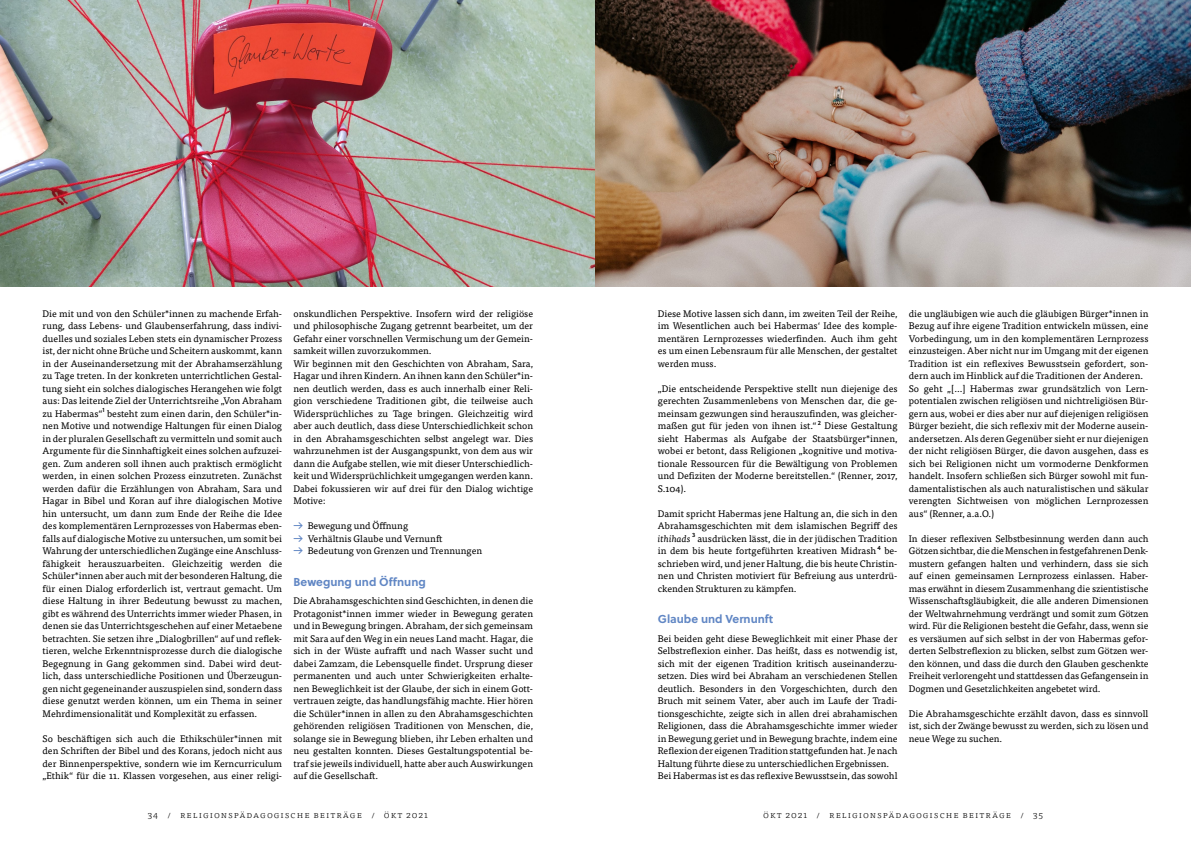
<style>
.page{position:relative;width:1191px;height:842px;background:#fff}
.page>*{position:absolute;margin:0;border:0;box-sizing:border-box;transform-origin:0 0}
.Fließtext_ohne_Einzu{font:700 11.5px "Soleil";color:#6086c4}
.Fließtext_ohne_Einzu-2{font:9.5px/12.5px "Tisa Pro";color:#000;text-align:justify}
.t1{font:300 9.5px "Tisa Pro";letter-spacing:.1em;color:#000}
.Fließtext_ohne_Einzu-3{font:6.1px "Soleil Sb";color:#000}
.s1{font-style:italic}
</style>
<div class="page">
<img style="left:0;top:0;width:1191px;height:287px">
<p class="Fließtext_ohne_Einzu-2" style="left:43px;top:307px;width:241px">Die mit und von den Schüler*innen zu machende Erfah&shy;rung, dass Lebens- und Glaubenserfahrung, dass indivi&shy;duelles und soziales Leben stets ein dynamischer Prozess ist, der nicht ohne Brüche und Scheitern auskommt, kann in der Auseinandersetzung mit der Abrahamserzählung zu Tage treten. In der konkreten unterrichtlichen Gestal&shy;tung sieht ein solches dialogisches Herangehen wie folgt aus: Das leitende Ziel der Unterrichtsreihe „Von Abraham zu Habermas“</p>
<p class="Fließtext_ohne_Einzu-3" style="left:102px;top:406px;width:4px">1</p>
<p class="Fließtext_ohne_Einzu-2" style="left:43px;top:407px;width:241px;text-indent:65px">besteht zum einen darin, den Schüler*in&shy;nen Motive und notwendige Haltungen für einen Dialog in der pluralen Gesellschaft zu vermitteln und somit auch Argumente für die Sinnhaftigkeit eines solchen aufzuzei&shy;gen. Zum anderen soll ihnen auch praktisch ermöglicht werden, in einen solchen Prozess einzutreten. Zunächst werden dafür die Erzählungen von Abraham, Sara und Hagar in Bibel und Koran auf ihre dialogischen Motive hin untersucht, um dann zum Ende der Reihe die Idee des komplementären Lernprozesses von Habermas eben&shy;falls auf dialogische Motive zu untersuchen, um somit bei Wahrung der unterschiedlichen Zugänge eine Anschluss&shy;fähigkeit herauszuarbeiten. Gleichzeitig werden die Schüler*innen aber auch mit der besonderen Haltung, die für einen Dialog erforderlich ist, vertraut gemacht. Um diese Haltung in ihrer Bedeutung bewusst zu machen, gibt es während des Unterrichts immer wieder Phasen, in denen sie das Unterrichtsgeschehen auf einer Metaebene betrachten. Sie setzen ihre „Dialogbrillen“ auf und reflek&shy;tieren, welche Erkenntnisprozesse durch die dialogische Begegnung in Gang gekommen sind. Dabei wird deut&shy;lich, dass unterschiedliche Positionen und Überzeugun&shy;gen nicht gegeneinander auszuspielen sind, sondern dass diese genutzt werden können, um ein Thema in seiner Mehrdimensionalität und Komplexität zu erfassen.</p>
<p class="Fließtext_ohne_Einzu-2" style="left:43px;top:732px;width:241px">So beschäftigen sich auch die Ethikschüler*innen mit den Schriften der Bibel und des Korans, jedoch nicht aus der Binnenperspektive, sondern wie im Kerncurriculum „Ethik“ für die 11. Klassen vorgesehen, aus einer religi-</p>
<p class="Fließtext_ohne_Einzu-2" style="left:293px;top:307px;width:241px">onskundlichen Perspektive. Insofern wird der religiöse und philosophische Zugang getrennt bearbeitet, um der Gefahr einer vorschnellen Vermischung um der Gemein&shy;samkeit willen zuvorzukommen.</p>
<p class="Fließtext_ohne_Einzu-2" style="left:293px;top:357px;width:241px">Wir beginnen mit den Geschichten von Abraham, Sara, Hagar und ihren Kindern. An ihnen kann den Schüler*in&shy;nen deutlich werden, dass es auch innerhalb einer Reli&shy;gion verschiedene Traditionen gibt, die teilweise auch Widersprüchliches zu Tage bringen. Gleichzeitig wird aber auch deutlich, dass diese Unterschiedlichkeit schon in den Abrahamsgeschichten selbst angelegt war. Dies wahrzunehmen ist der Ausgangspunkt, von dem aus wir dann die Aufgabe stellen, wie mit dieser Unterschiedlich&shy;keit und Widersprüchlichkeit umgegangen werden kann.<br>Dabei fokussieren wir auf drei für den Dialog wichtige Motive:</p>
<p class="Fließtext_ohne_Einzu-2" style="left:308px;top:519px;width:102px">Bewegung und Öffnung</p>
<p class="Fließtext_ohne_Einzu-2" style="left:308px;top:532px;width:136px">Verhältnis Glaube und Vernunft</p>
<p class="Fließtext_ohne_Einzu-2" style="left:308px;top:544px;width:176px">Bedeutung von Grenzen und Trennungen</p>
<p class="Fließtext_ohne_Einzu" style="left:293px;top:573px;width:134px">Bewegung und Öffnung</p>
<p class="Fließtext_ohne_Einzu-2" style="left:293px;top:594px;width:241px">Die Abrahamsgeschichten sind Geschichten, in denen die Protagonist*innen immer wieder in Bewegung geraten und in Bewegung bringen. Abraham, der sich gemeinsam mit Sara auf den Weg in ein neues Land macht. Hagar, die sich in der Wüste aufrafft und nach Wasser sucht und dabei Zamzam, die Lebensquelle findet. Ursprung dieser permanenten und auch unter Schwierigkeiten erhalte&shy;nen Beweglichkeit ist der Glaube, der sich in einem Gott&shy;vertrauen zeigte, das handlungsfähig machte. Hier hören die Schüler*innen in allen zu den Abrahamsgeschichten gehörenden religiösen Traditionen von Menschen, die, solange sie in Bewegung blieben, ihr Leben erhalten und neu gestalten konnten. Dieses Gestaltungspotential be&shy;traf sie jeweils individuell, hatte aber auch Auswirkungen auf die Gesellschaft.</p>
<p class="Fließtext_ohne_Einzu-2" style="left:658px;top:307px;width:241px">Diese Motive lassen sich dann, im zweiten Teil der Reihe, im Wesentlichen auch bei Habermas‘ Idee des komple&shy;mentären Lernprozesses wiederfinden. Auch ihm geht es um einen Lebensraum für alle Menschen, der gestaltet werden muss.</p>
<p class="Fließtext_ohne_Einzu-2" style="left:658px;top:382px;width:241px">„Die entscheidende Perspektive stellt nun diejenige des gerechten Zusammenlebens von Menschen dar, die ge&shy;meinsam gezwungen sind herauszufinden, was gleicher&shy;maßen gut für jeden von ihnen ist.“</p>
<p class="Fließtext_ohne_Einzu-3" style="left:818px;top:418px;width:5px">2</p>
<p class="Fließtext_ohne_Einzu-2" style="left:658px;top:419px;width:241px;text-indent:167px">Diese Gestaltung sieht Habermas als Aufgabe der Staatsbürger*innen, wobei er betont, dass Religionen „kognitive und motiva&shy;tionale Ressourcen für die Bewältigung von Problemen und Defiziten der Moderne bereitstellen.“ (Renner, 2017, S.104).</p>
<p class="Fließtext_ohne_Einzu-2" style="left:658px;top:507px;width:241px">Damit spricht Habermas jene Haltung an, die sich in den Abrahamsgeschichten mit dem islamischen Begriff des <span class="s1">ithihads</span></p>
<p class="Fließtext_ohne_Einzu-3" style="left:692px;top:531px;width:5px">3</p>
<p class="Fließtext_ohne_Einzu-2" style="left:658px;top:532px;width:241px;text-indent:40px">ausdrücken lässt, die in der jüdischen Tradition in dem bis heute fortgeführten kreativen Midrash</p>
<p class="Fließtext_ohne_Einzu-3" style="left:877px;top:543px;width:5px">4</p>
<p class="Fließtext_ohne_Einzu-2" style="left:658px;top:544px;width:241px;text-indent:226px">be&shy;schrieben wird, und jener Haltung, die bis heute Christin&shy;nen und Christen motiviert für Befreiung aus unterdrü&shy;ckenden Strukturen zu kämpfen.</p>
<p class="Fließtext_ohne_Einzu" style="left:658px;top:610px;width:117px">Glaube und Vernunft</p>
<p class="Fließtext_ohne_Einzu-2" style="left:658px;top:632px;width:241px">Bei beiden geht diese Beweglichkeit mit einer Phase der Selbstreflexion einher. Das heißt, dass es notwendig ist, sich mit der eigenen Tradition kritisch auseinanderzu&shy;setzen. Dies wird bei Abraham an verschiedenen Stellen deutlich. Besonders in den Vorgeschichten, durch den Bruch mit seinem Vater, aber auch im Laufe der Tradi&shy;tionsgeschichte, zeigte sich in allen drei abrahamischen Religionen, dass die Abrahamsgeschichte immer wieder in Bewegung geriet und in Bewegung brachte, indem eine Reflexion der eigenen Tradition stattgefunden hat. Je nach Haltung führte diese zu unterschiedlichen Ergebnissen.</p>
<p class="Fließtext_ohne_Einzu-2" style="left:658px;top:769px;width:241px">Bei Habermas ist es das reflexive Bewusstsein, das sowohl</p>
<p class="Fließtext_ohne_Einzu-2" style="left:909px;top:307px;width:241px">die ungläubigen wie auch die gläubigen Bürger*innen in Bezug auf ihre eigene Tradition entwickeln müssen, eine Vorbedingung, um in den komplementären Lernprozess einzusteigen. Aber nicht nur im Umgang mit der eigenen Tradition ist ein reflexives Bewusstsein gefordert, son&shy;dern auch im Hinblick auf die Traditionen der Anderen.</p>
<p class="Fließtext_ohne_Einzu-2" style="left:909px;top:382px;width:241px">So geht „[...] Habermas zwar grundsätzlich von Lern&shy;potentialen zwischen religiösen und nichtreligiösen Bür&shy;gern aus, wobei er dies aber nur auf diejenigen religiösen Bürger bezieht, die sich reflexiv mit der Moderne ausein&shy;andersetzen. Als deren Gegenüber sieht er nur diejenigen der nicht religiösen Bürger, die davon ausgehen, dass es sich bei Religionen nicht um vormoderne Denkformen handelt. Insofern schließen sich Bürger sowohl mit fun&shy;damentalistischen als auch naturalistischen und säkular verengten Sichtweisen von möglichen Lernprozessen aus“ (Renner, a.a.O.)</p>
<p class="Fließtext_ohne_Einzu-2" style="left:909px;top:532px;width:241px">In dieser reflexiven Selbstbesinnung werden dann auch Götzen sichtbar, die die Menschen in festgefahrenen Denk&shy;mustern gefangen halten und verhindern, dass sie sich auf einen gemeinsamen Lernprozess einlassen. Haber&shy;mas erwähnt in diesem Zusammenhang die szientistische Wissenschaftsgläubigkeit, die alle anderen Dimensionen der Weltwahrnehmung verdrängt und somit zum Götzen wird. Für die Religionen besteht die Gefahr, dass, wenn sie es versäumen auf sich selbst in der von Habermas gefor&shy;derten Selbstreflexion zu blicken, selbst zum Götzen wer&shy;den können, und dass die durch den Glauben geschenkte Freiheit verlorengeht und stattdessen das Gefangensein in Dogmen und Gesetzlichkeiten angebetet wird.</p>
<p class="Fließtext_ohne_Einzu-2" style="left:909px;top:707px;width:241px">Die Abrahamsgeschichte erzählt davon, dass es sinnvoll ist, sich der Zwänge bewusst zu werden, sich zu lösen und neue Wege zu suchen.</p>
<p class="t1" style="left:148px;top:808px;width:282px">34 / Religionspädagogische Beiträge / ÖKT 2021</p>
<p class="t1" style="left:763px;top:808px;width:281px">ÖKT 2021 / Religionspädagogische Beiträge / 35</p>
</div>
